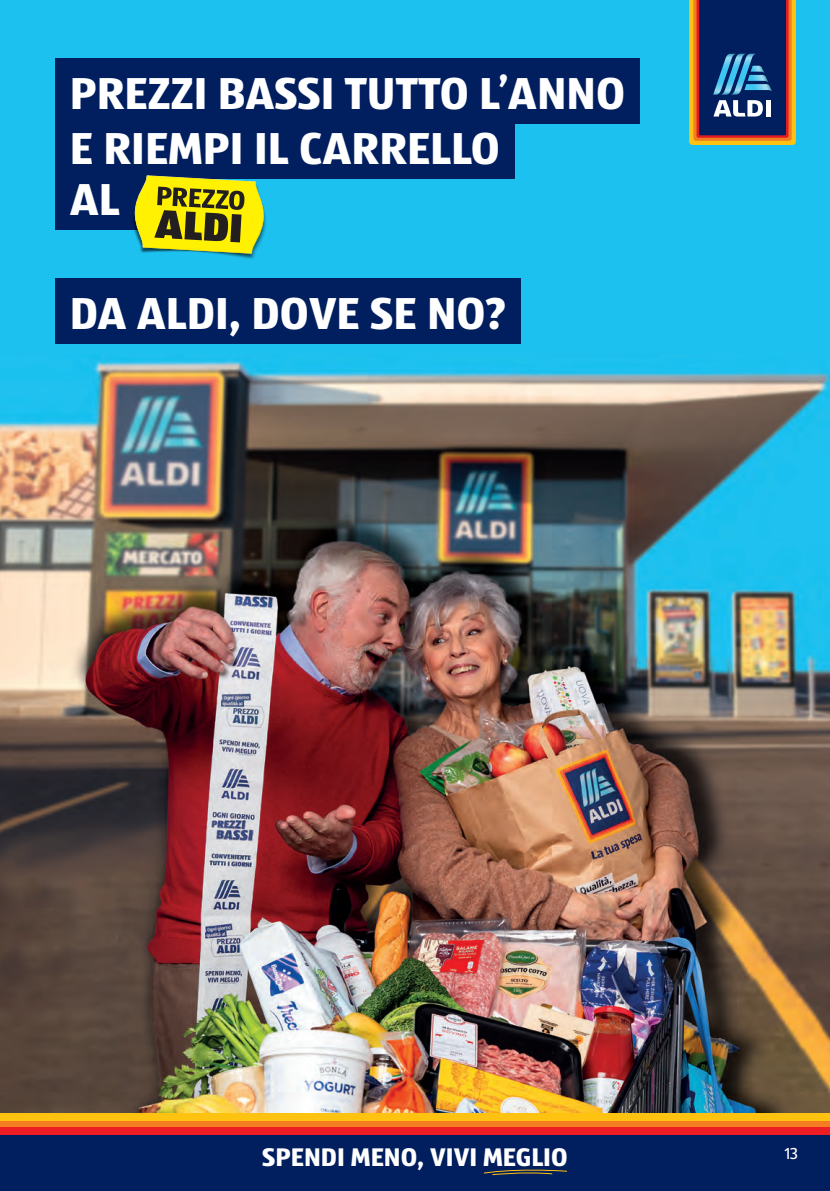
<style>
.page{position:relative;width:830px;height:1191px;background:#fff}
.page>*{position:absolute;margin:0;border:0;box-sizing:border-box;transform-origin:0 0}
.t1{font:700 46.35px/53.2px "ALDISUEDOT";color:#fff}
.t2{font:700 26.4px "ALDISUEDOT";color:#fff}
.t3{font:16.5px "ALDISUEDOT";color:#fff}
</style>
<div class="page">
<img style="left:0;top:0;width:829px;height:1113px">
<div style="left:55px;top:58px;width:584px;height:65px;background:#011e5f"></div>
<div style="left:55px;top:114px;width:459px;height:65px;background:#011e5f"></div>
<div style="left:55px;top:165px;width:143px;height:65px;background:#011e5f"></div>
<img style="left:124px;top:179px;width:150px;height:85px">
<svg style="left:134px;top:175px;width:130px;height:79px;background:#a2a621"></svg>
<div style="left:55px;top:278px;width:465px;height:65px;background:#011e5f"></div>
<div style="left:0;top:1121px;width:829px;height:70px;background:#011e5f"></div>
<div style="left:0;top:1120px;width:829px;height:7px;background:#f47d21"></div>
<div style="left:0;top:1127px;width:829px;height:7px;background:#ee1d23"></div>
<div style="left:0;top:1113px;width:829px;height:7px;background:#fec210"></div>
<svg style="left:483px;top:1169px;width:84px;height:6px"></svg>
<svg style="left:688px;top:0;width:107px;height:145px;background:#4c4355"></svg>
<img style="left:735px;top:54px;width:20px;height:41px">
<img style="left:712px;top:54px;width:23px;height:41px">
<img style="left:750px;top:66px;width:14px;height:7px">
<img style="left:747px;top:75px;width:20px;height:7px">
<img style="left:744px;top:84px;width:27px;height:7px">
<p class="t1" style="left:70px;top:65px;width:556px">PREZZI BASSI TUTTO L’ANNO<br>E RIEMPI IL CARRELLO<br>AL</p>
<p class="t1" style="left:70px;top:285px;width:437px">DA ALDI, DOVE SE NO?</p>
<p class="t2" style="left:262px;top:1139px;width:307px">SPENDI MENO, VIVI MEGLIO</p>
<p class="t3" style="left:784px;top:1142px;width:15px">13</p>
</div>
